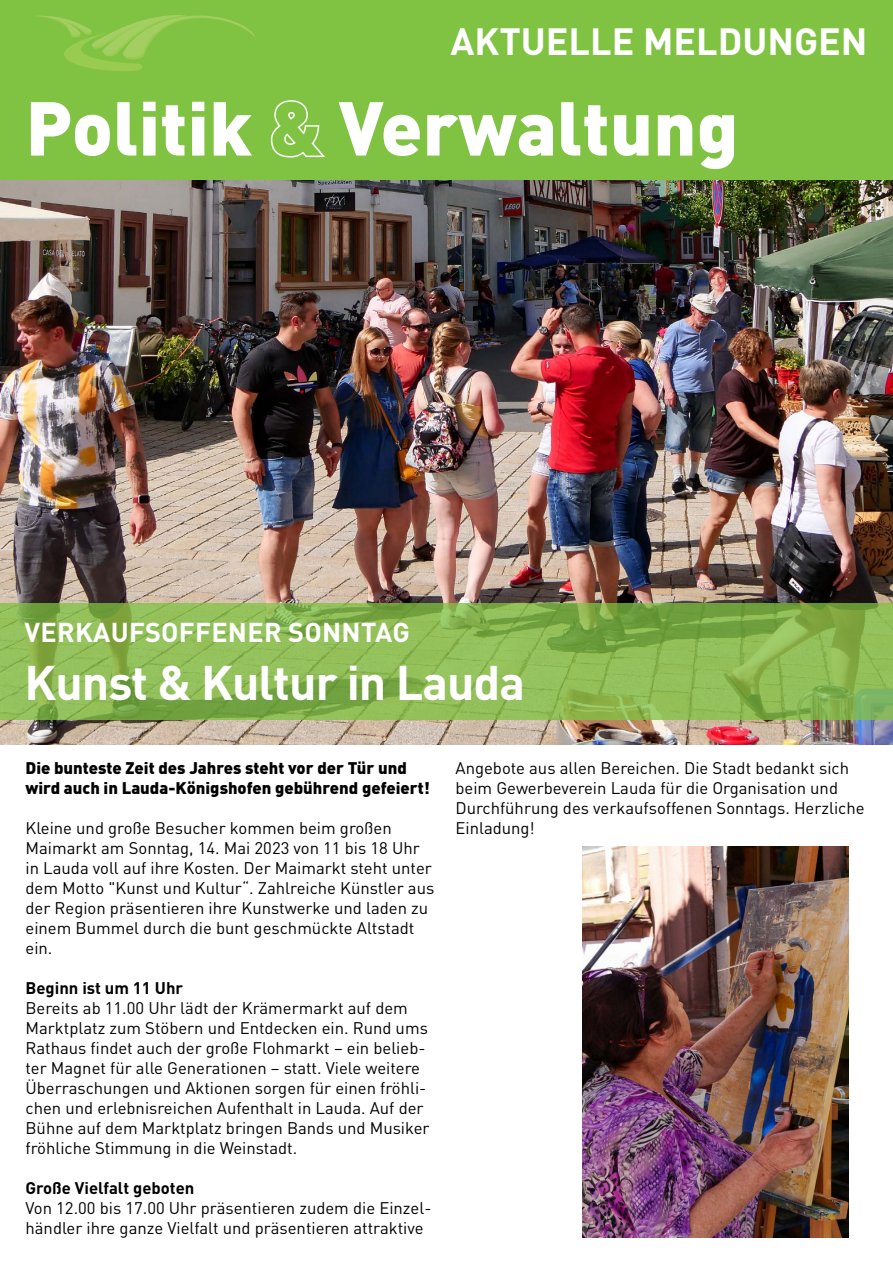
<style>
.page{position:relative;width:893px;height:1263px;background:#fff}
.page>*{position:absolute;margin:0;border:0;box-sizing:border-box;transform-origin:0 0}
.t1{font:900 75px "DIN Pro";color:#fff}
.t2{font:700 48px "DIN Pro";letter-spacing:-.02em;color:#fff}
.t3{font:700 37.5px "DIN Pro";color:#fff}
.t4{font:700 27px "DIN Pro";color:#fff}
.t5{font:16.65px/20px "DIN Pro";color:#000}
.t6{font:900 16.65px/20px "DIN Pro";color:#000}
.t7{font:700 16.65px "DIN Pro";color:#000}
.s1{color:#80c342}
</style>
<div class="page">
<div style="left:0;top:0;width:893px;height:180px;background:#80c342"></div>
<svg style="left:270px;top:100px;width:55px;height:58px"></svg>
<svg style="left:38px;top:15px;width:217px;height:56px"></svg>
<img style="left:0;top:180px;width:893px;height:564px">
<svg style="left:0;top:603px;width:893px;height:117px;background:#89b651"></svg>
<img style="left:583px;top:846px;width:265px;height:391px">
<h3 class="t3" style="left:451px;top:15px;width:418px">AKTUELLE MELDUNGEN</h3>
<h1 class="t1" style="left:26px;top:77px;width:715px">Politik <span class="s1">&amp;</span> Verwaltung</h1>
<h3 class="t4" style="left:25px;top:614px;width:69px">Verkaufsoffene</h3>
<h3 class="t4" style="left:264px;top:614px;width:59px">r Sonntag</h3>
<h2 class="t2" style="left:24px;top:650px;width:502px">Kunst &amp; Kultur in Lauda</h2>
<p class="t6" style="left:26px;top:757px;width:406px">Die bunteste Zeit des Jahres steht vor der Tür und wird auch in Lauda-Königshofen gebührend gefeiert!</p>
<p class="t5" style="left:26px;top:817px;width:410px">Kleine und große Besucher kommen beim großen Maimarkt am Sonntag, 14. Mai 2023 von 11 bis 18 Uhr in Lauda voll auf ihre Kosten. Der Maimarkt steht unter dem Motto "Kunst und Kultur“. Zahlreiche Künstler aus der Region präsentieren ihre Kunstwerke und laden zu einem Bummel durch die bunt geschmückte Altstadt ein.</p>
<p class="t7" style="left:26px;top:976px;width:159px">Beginn ist um 11 Uhr</p>
<p class="t5" style="left:26px;top:997px;width:406px">Bereits ab 11.00 Uhr lädt der Krämermarkt auf dem Marktplatz zum Stöbern und Entdecken ein. Rund ums Rathaus findet auch der große Flohmarkt – ein belieb&shy;ter Magnet für alle Generationen – statt. Viele weitere Überraschungen und Aktionen sorgen für einen fröhli&shy;chen und erlebnisreichen Aufenthalt in Lauda. Auf der Bühne auf dem Marktplatz bringen Bands und Musiker fröhliche Stimmung in die Weinstadt.</p>
<p class="t7" style="left:26px;top:1176px;width:170px">Große Vielfalt geboten</p>
<p class="t5" style="left:26px;top:1197px;width:407px">Von 12.00 bis 17.00 Uhr präsentieren zudem die Einzel&shy;händler ihre ganze Vielfalt und präsentieren attraktive</p>
<p class="t5" style="left:455px;top:757px;width:411px">Angebote aus allen Bereichen. Die Stadt bedankt sich beim Gewerbeverein Lauda für die Organisation und Durchführung des verkaufsoffenen Sonntags. Herzliche Einladung!</p>
</div>
